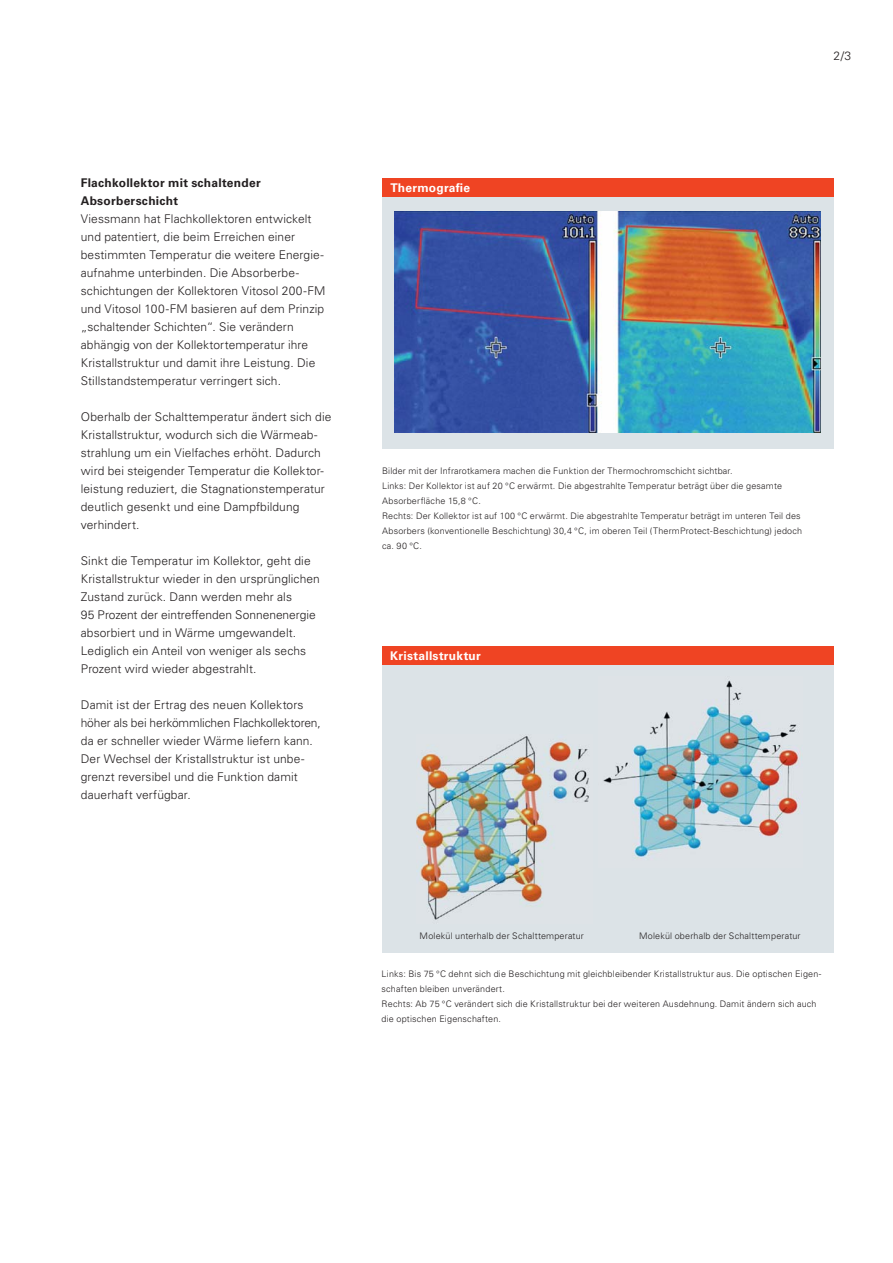
<style>
.page{position:relative;width:893px;height:1263px;background:#fff}
.page>*{position:absolute;margin:0;border:0;box-sizing:border-box;transform-origin:0 0}
.t1{font:300 12px/18px "Univers LTCYR 45";letter-spacing:.01em;color:#231f20}
.t2{font:700 12px/18px "Univers LTCYR 65";letter-spacing:.02em;color:#231f20}
.t3{font:700 12px "Univers LTCYR 65";letter-spacing:.02em;color:#fff}
.t4{font:300 9px/15px "Univers LTCYR 45";letter-spacing:.02em;color:#231f20}
</style>
<div class="page">
<div style="left:382px;top:665px;width:451px;height:288px;background:#dce3e7"></div>
<img style="left:416px;top:736px;width:173px;height:184px">
<img style="left:603px;top:680px;width:200px;height:178px">
<div style="left:382px;top:647px;width:451px;height:18px;background:#ef4423"></div>
<div style="left:382px;top:197px;width:451px;height:252px;background:#dce3e7"></div>
<img style="left:395px;top:211px;width:426px;height:221px">
<div style="left:382px;top:179px;width:451px;height:18px;background:#ef4423"></div>
<p class="t2" style="left:81px;top:175px;width:182px">Flachkollektor mit schaltender<br>Absorberschicht</p>
<p class="t1" style="left:81px;top:211px;width:246px">Viessmann hat Flachkollektoren entwickelt und patentiert, die beim Erreichen einer bestimmten Temperatur die weitere Energie&shy;aufnahme unterbinden. Die Absorberbe&shy;schichtungen der Kollektoren Vitosol 200-FM und Vitosol 100-FM basieren auf dem Prinzip „schaltender Schichten“. Sie verändern abhängig von der Kollektortemperatur ihre Kristallstruktur und damit ihre Leistung. Die Stillstandstemperatur verringert sich.</p>
<p class="t1" style="left:81px;top:409px;width:252px">Oberhalb der Schalttemperatur ändert sich die Kristallstruktur, wodurch sich die Wärmeab&shy;strahlung um ein Vielfaches erhöht. Dadurch wird bei steigender Temperatur die Kollektor&shy;leistung reduziert, die Stagnationstemperatur deutlich gesenkt und eine Dampfbildung verhindert.</p>
<p class="t1" style="left:81px;top:553px;width:241px">Sinkt die Temperatur im Kollektor, geht die Kristallstruktur wieder in den ursprünglichen Zustand zurück. Dann werden mehr als<br>95 Prozent der eintreffenden Sonnenenergie absorbiert und in Wärme umgewandelt.<br>Lediglich ein Anteil von weniger als sechs Prozent wird wieder abgestrahlt.</p>
<p class="t1" style="left:81px;top:697px;width:241px">Damit ist der Ertrag des neuen Kollektors höher als bei herkömmlichen Flachkollektoren, da er schneller wieder Wärme liefern kann.<br>Der Wechsel der Kristallstruktur ist unbe&shy;grenzt reversibel und die Funktion damit dauerhaft verfügbar.</p>
<p class="t3" style="left:390px;top:183px;width:81px">Thermografie</p>
<p class="t1" style="left:833px;top:48px;width:19px">2/3</p>
<p class="t4" style="left:382px;top:464px;width:422px">Bilder mit der Infrarotkamera machen die Funktion der Thermochromschicht sichtbar.<br>Links: Der Kollektor ist auf 20 °C erwärmt. Die abgestrahlte Temperatur beträgt über die gesamte Absorberfläche 15,8 °C.<br>Rechts: Der Kollektor ist auf 100 °C erwärmt. Die abgestrahlte Temperatur beträgt im unteren Teil des Absorbers (konventionelle Beschichtung) 30,4 °C, im oberen Teil (ThermProtect-Beschichtung) jedoch ca. 90 °C.</p>
<p class="t3" style="left:390px;top:651px;width:92px">Kristallstruktur</p>
<p class="t4" style="left:420px;top:930px;width:166px">Molekül unterhalb der Schalttemperatur</p>
<p class="t4" style="left:639px;top:930px;width:163px">Molekül oberhalb der Schalttemperatur</p>
<p class="t4" style="left:382px;top:967px;width:441px">Links: Bis 75 °C dehnt sich die Beschichtung mit gleichbleibender Kristallstruktur aus. Die optischen Eigen&shy;schaften bleiben unverändert.<br>Rechts: Ab 75 °C verändert sich die Kristallstruktur bei der weiteren Ausdehnung. Damit ändern sich auch die optischen Eigenschaften.</p>
</div>
